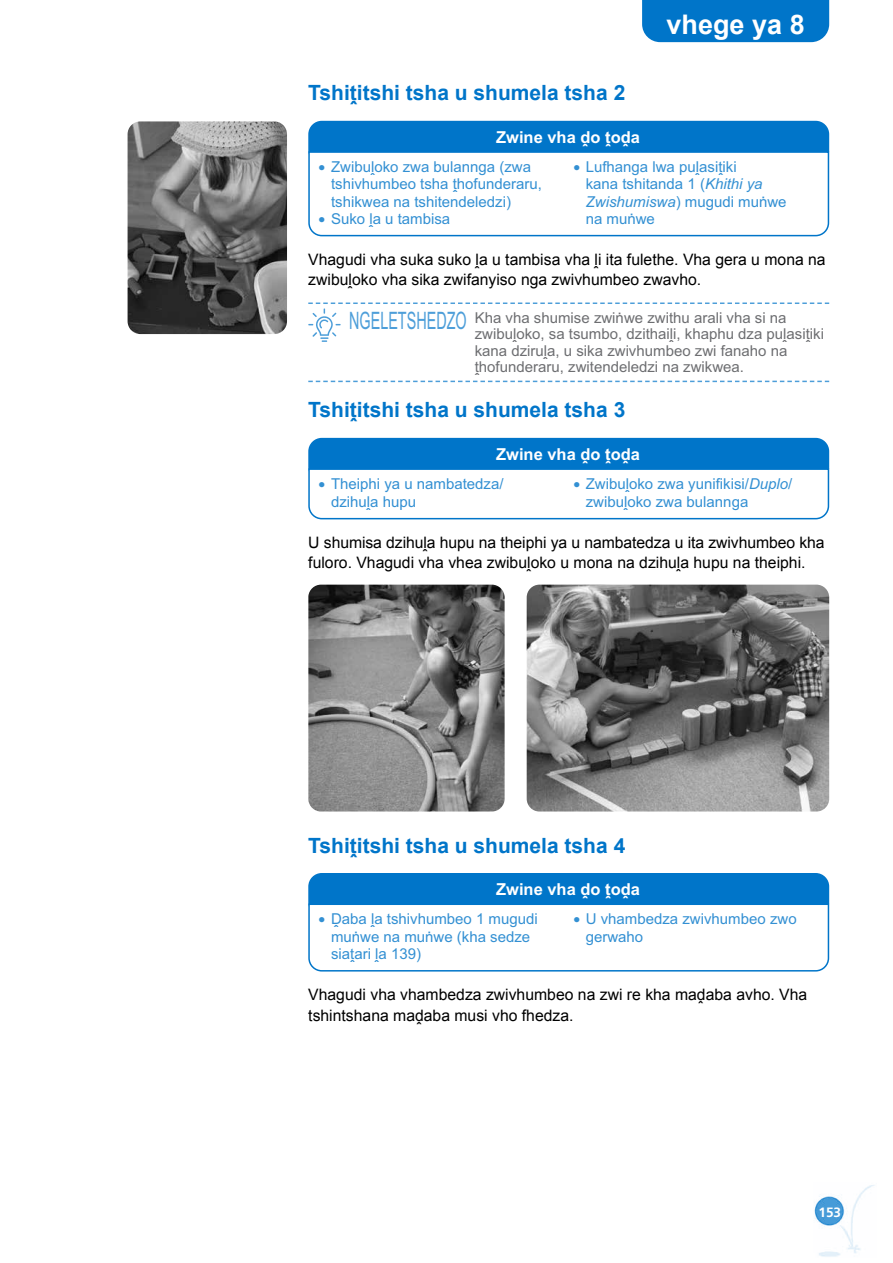
<style>
.page{position:relative;width:893px;height:1263px;background:#fff}
.page>*{position:absolute;margin:0;border:0;box-sizing:border-box;transform-origin:0 0}
.t1{font:700 27px "Arial";color:#fff}
.t2{font:24px "Arial";color:#4d9ed9;scale:.6 1}
.t3{font:700 21px "Arial";color:#0075c9}
.t4{font:700 16.5px "Arial";color:#fff}
.t5{font:15.75px/20.2px "Arial";color:#000}
.t6{font:15px/17.2px "Arial";color:#3390d3}
.t7{font:15px/16.5px "Arial";color:#6d6e71}
.t8{font:700 13.5px "Frutiger LT Std";color:#fff}
.s1{font-size:21px}
.s2{font-style:italic}
</style>
<div class="page">
<img style="left:814px;top:1185px;width:61px;height:72px">
<div style="left:642px;top:0;width:187px;height:42px;background:#0075c9"></div>
<svg style="left:308px;top:381px;width:521px;height:1px"></svg>
<div style="left:309px;top:122px;width:519px;height:41px;background:#0075c9;border-radius:13px"></div>
<div style="left:308px;top:121px;width:521px;height:43px;border:2px solid #0075c9;border-radius:13px"></div>
<svg style="left:308px;top:151px;width:522px;height:86px"></svg>
<svg style="left:308px;top:302px;width:521px;height:40px"></svg>
<div style="left:309px;top:439px;width:519px;height:41px;background:#0075c9;border-radius:13px"></div>
<div style="left:308px;top:438px;width:521px;height:43px;border:2px solid #0075c9;border-radius:13px"></div>
<svg style="left:308px;top:468px;width:522px;height:52px"></svg>
<img style="left:308px;top:585px;width:197px;height:226px">
<img style="left:527px;top:585px;width:302px;height:226px">
<div style="left:309px;top:874px;width:519px;height:41px;background:#0075c9;border-radius:13px"></div>
<div style="left:308px;top:873px;width:521px;height:43px;border:2px solid #0075c9;border-radius:13px"></div>
<svg style="left:308px;top:903px;width:522px;height:69px"></svg>
<img style="left:128px;top:121px;width:159px;height:213px">
<h1 class="t1" style="left:667px;top:7px;width:140px">vhege ya 8</h1>
<h3 class="t3" style="left:308px;top:79px;width:319px">Tshiṱitshi tsha u shumela tsha 2</h3>
<p class="t4" style="left:496px;top:126px;width:145px">Zwine vha ḓo ṱoḓa</p>
<p class="t6" style="left:331px;top:158px;width:212px;text-indent:-13px"><span class="s1">•</span> Zwibuḽoko zwa bulannga (zwa tshivhumbeo tsha ṱhofunderaru, tshikwea na tshitendeledzi)</p>
<p class="t6" style="left:318px;top:210px;width:133px"><span class="s1">•</span> Suko ḽa u tambisa</p>
<p class="t6" style="left:586px;top:158px;width:202px;text-indent:-13px"><span class="s1">•</span> Lufhanga lwa puḽasiṱiki<br>kana tshitanda 1 (<span class="s2">Khithi ya<br>Zwishumiswa</span>) mugudi muṅwe na muṅwe</p>
<p class="t5" style="left:308px;top:250px;width:519px">Vhagudi vha suka suko ḽa u tambisa vha ḽi ita fulethe. Vha gera u mona na zwibuḽoko vha sika zwifanyiso nga zwivhumbeo zwavho.</p>
<h2 class="t2" style="left:349px;top:304px;width:198px">NGELETSHEDZO</h2>
<p class="t7" style="left:475px;top:309px;width:351px">Kha vha shumise zwiṅwe zwithu arali vha si na zwibuḽoko, sa tsumbo, dzithaiḽi, khaphu dza puḽasiṱiki kana dziruḽa, u sika zwivhumbeo zwi fanaho na ṱhofunderaru, zwitendeledzi na zwikwea.</p>
<h3 class="t3" style="left:308px;top:396px;width:319px">Tshiṱitshi tsha u shumela tsha 3</h3>
<p class="t4" style="left:496px;top:443px;width:145px">Zwine vha ḓo ṱoḓa</p>
<p class="t6" style="left:331px;top:476px;width:174px;text-indent:-13px"><span class="s1">•</span> Theiphi ya u nambatedza/ dzihuḽa hupu</p>
<p class="t6" style="left:586px;top:476px;width:208px;text-indent:-13px"><span class="s1">•</span> Zwibuḽoko zwa yunifikisi/<span class="s2">Duplo</span>/ zwibuḽoko zwa bulannga</p>
<p class="t5" style="left:308px;top:533px;width:518px">U shumisa dzihuḽa hupu na theiphi ya u nambatedza u ita zwivhumbeo kha fuloro. Vhagudi vha vhea zwibuḽoko u mona na dzihuḽa hupu na theiphi.</p>
<h3 class="t3" style="left:308px;top:831px;width:319px">Tshiṱitshi tsha u shumela tsha 4</h3>
<p class="t4" style="left:496px;top:878px;width:145px">Zwine vha ḓo ṱoḓa</p>
<p class="t6" style="left:331px;top:911px;width:208px;text-indent:-13px"><span class="s1">•</span> Ḓaba ḽa tshivhumbeo 1 mugudi muṅwe na muṅwe (kha sedze siaṱari ḽa 139)</p>
<p class="t6" style="left:586px;top:911px;width:212px;text-indent:-13px"><span class="s1">•</span> U vhambedza zwivhumbeo zwo gerwaho</p>
<p class="t5" style="left:308px;top:985px;width:500px">Vhagudi vha vhambedza zwivhumbeo na zwi re kha maḓaba avho. Vha tshintshana maḓaba musi vho fhedza.</p>
<p class="t8" style="left:818px;top:1204px;width:24px">153</p>
</div>
